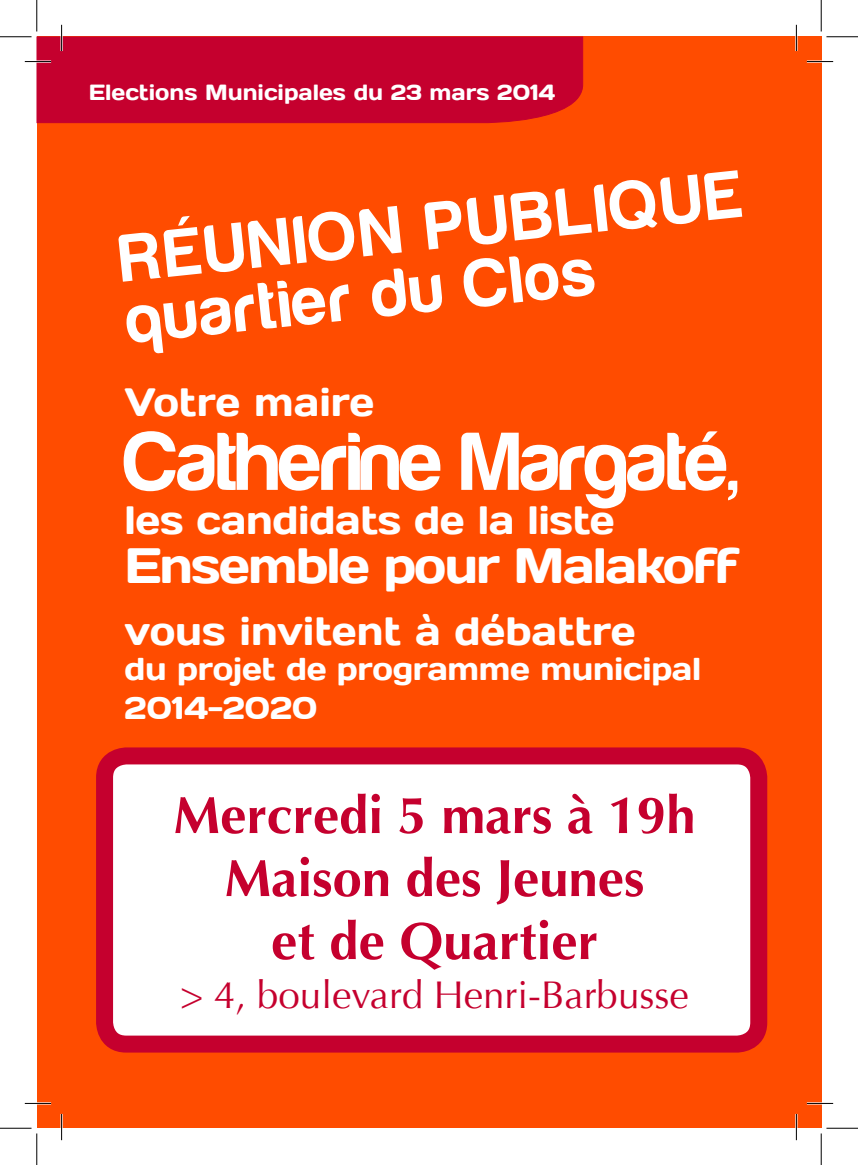
<style>
.page{position:relative;width:858px;height:1165px;background:#fff}
.page>*{position:absolute;margin:0;border:0;box-sizing:border-box;transform-origin:0 0}
.t1{font:84.88px "Harabara";color:#fff}
.t2{font:69.48px "Harabara";color:#fff}
.t3{font:68.6px "Harabara";color:#fff}
.t4{font:700 52.5px "Optima";color:#c5002e}
.t5{font:49.35px "Days";letter-spacing:-.04em;color:#fff}
.t6{font:39.38px "Days";letter-spacing:-.01em;color:#fff}
.t7{font:38.5px "Optima";color:#c5002e}
.t8{font:31.5px "Days";letter-spacing:-.01em;color:#fff}
.t9{font:21.88px "Days";color:#fff}
</style>
<div class="page">
<div style="left:37px;top:37px;width:784px;height:1091px;background:#ff4c00"></div>
<div style="left:37px;top:37px;width:546px;height:86px;background:#c5002e"></div>
<div style="left:104px;top:756px;width:654px;height:288px;background:#fff;border-radius:22px"></div>
<div style="left:96px;top:747px;width:671px;height:305px;border:17px solid #c5002e;border-radius:22px"></div>
<hr style="left:25px;top:60px;width:26px;height:3px;background:#fff">
<hr style="left:806px;top:60px;width:26px;height:3px;background:#fff">
<hr style="left:25px;top:1102px;width:26px;height:2px;background:#fff">
<hr style="left:806px;top:1102px;width:26px;height:2px;background:#fff">
<hr style="left:60px;top:25px;width:3px;height:26px;background:#fff">
<hr style="left:60px;top:1114px;width:3px;height:26px;background:#fff">
<hr style="left:795px;top:25px;width:2px;height:26px;background:#fff">
<hr style="left:795px;top:1114px;width:2px;height:26px;background:#fff">
<svg style="left:25px;top:61px;width:26px;height:1px"></svg>
<svg style="left:806px;top:61px;width:26px;height:1px"></svg>
<svg style="left:25px;top:1103px;width:26px;height:1px"></svg>
<svg style="left:806px;top:1103px;width:26px;height:1px"></svg>
<svg style="left:61px;top:25px;width:1px;height:26px"></svg>
<svg style="left:61px;top:1114px;width:1px;height:26px"></svg>
<svg style="left:795px;top:25px;width:1px;height:26px"></svg>
<svg style="left:795px;top:1114px;width:1px;height:26px"></svg>
<hr style="left:0;top:36px;width:32px;height:1px;background:#000">
<hr style="left:826px;top:36px;width:31px;height:1px;background:#000">
<hr style="left:0;top:1128px;width:32px;height:1px;background:#000">
<hr style="left:826px;top:1128px;width:31px;height:1px;background:#000">
<hr style="left:36px;top:0;width:1px;height:32px;background:#000">
<hr style="left:36px;top:1133px;width:1px;height:32px;background:#000">
<hr style="left:820px;top:0;width:1px;height:32px;background:#000">
<hr style="left:820px;top:1133px;width:1px;height:32px;background:#000">
<p class="t9" style="left:89px;top:79px;width:467px">Elections Municipales du 23 mars 2014</p>
<p class="t2" style="left:117px;top:223px;width:625px;rotate:-6deg">RÉUNION PUBLIQUE</p>
<p class="t3" style="left:123px;top:285px;width:471px;rotate:-6deg">quartier du Clos</p>
<p class="t6" style="left:125px;top:377px;width:251px">Votre maire</p>
<p class="t1" style="left:125px;top:417px;width:614px">Catherine Margaté,</p>
<p class="t6" style="left:125px;top:494px;width:491px">les candidats de la liste</p>
<p class="t5" style="left:125px;top:534px;width:615px">Ensemble pour Malakoff</p>
<p class="t6" style="left:125px;top:606px;width:512px">vous invitent à débattre</p>
<p class="t8" style="left:125px;top:649px;width:578px">du projet de programme municipal</p>
<p class="t8" style="left:125px;top:687px;width:194px">2014-2020</p>
<p class="t4" style="left:173px;top:785px;width:523px">Mercredi 5 mars à 19h</p>
<p class="t4" style="left:224px;top:848px;width:421px">Maison des Jeunes</p>
<p class="t4" style="left:271px;top:911px;width:328px">et de Quartier</p>
<p class="t7" style="left:180px;top:973px;width:510px">&gt; 4, boulevard Henri-Barbusse</p>
</div>
